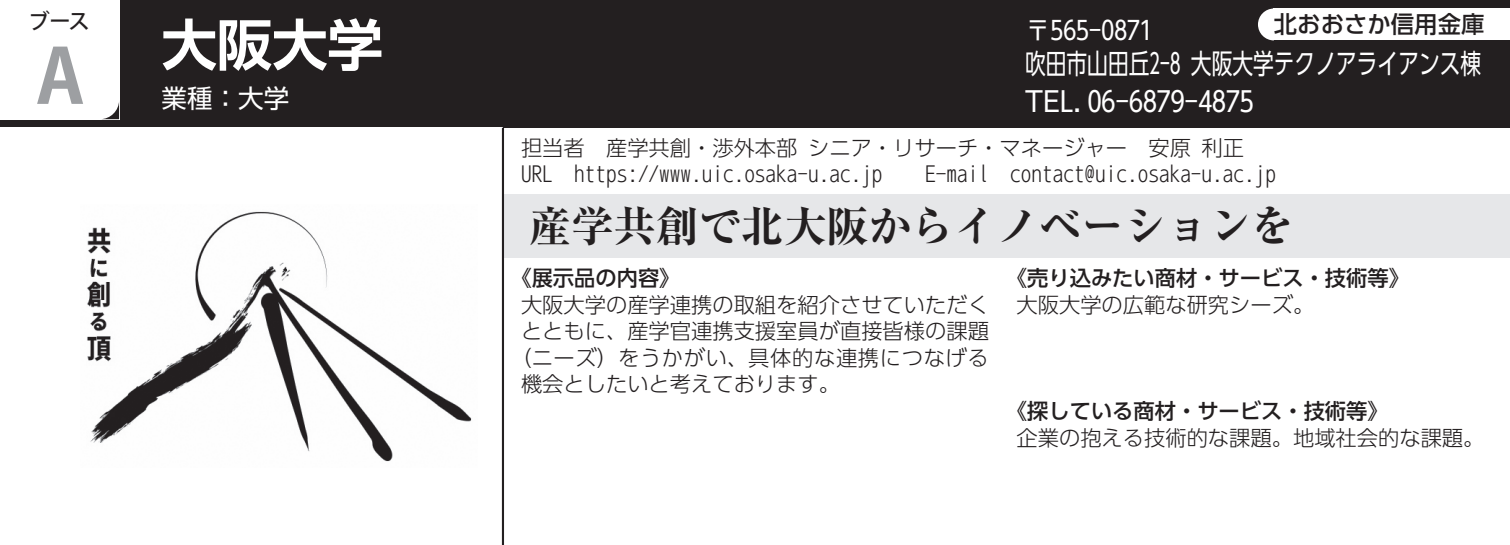
<style>
.page{position:relative;width:1510px;height:545px;background:#fff}
.page>*{position:absolute;margin:0;border:0;box-sizing:border-box;transform-origin:0 0}
.t1{font:700 74.4px "Koz Go Pro";color:#9d9fa2}
.t2{font:700 55.2px "UD Shin Go Pr 6 De";color:#fff}
.t3{font:700 expanded 42.6px "Ryumin Pr 6";color:#231f20}
.t4{font:27.6px/37.2px "UD Shin Go Pr 6";color:#fff;scale:.75 1}
.t5{font:25.5px "UD Shin Go Pr 6";color:#fff}
.t6{font:500 23.4px "UD Shin Go Pr 6";color:#231f20}
.t7{font:300 21.3px/26.7px "UD Shin Go Pr 6";color:#231f20}
.t8{font:500 21.3px "UD Shin Go Pr 6";color:#231f20}
.t9{font:300 21.3px "UD Shin Go Pr 6";letter-spacing:.03em;color:#231f20}
.t10{font:500 21.3px "Koz Go Pro";color:#231f20}
</style>
<div class="page">
<div style="left:0;top:0;width:1509px;height:128px;background:#231f20"></div>
<div style="left:0;top:0;width:119px;height:119px;background:#fff"></div>
<svg style="left:103px;top:102px;width:16px;height:17px"></svg>
<div style="left:503px;top:194px;width:1006px;height:64px;background:#e6e7e9"></div>
<img style="left:87px;top:211px;width:385px;height:251px">
<hr style="left:502px;top:128px;width:2px;height:416px;background:#231f20">
<div style="left:1273px;top:9px;width:236px;height:31px;background:#fff"></div>
<svg style="left:1258px;top:9px;width:15px;height:31px"></svg>
<p class="t10" style="left:29px;top:8px;width:63px">ブース</p>
<p class="t6" style="left:1273px;top:5px;width:212px">北おおさか信用金庫</p>
<h2 class="t2" style="left:162px;top:0;width:223px">大阪大学</h2>
<p class="t5" style="left:162px;top:77px;width:129px">業種：大学</p>
<p class="t5" style="left:1025px;top:9px;width:129px">〒５６５-０８７１</p>
<p class="t4" style="left:1025px;top:44px;width:610px">吹田市山田丘２-８ 大阪大学テクノアライアンス棟<br>ＴＥＬ. ０６-６８７₉-４８７５</p>
<p class="t7" style="left:521px;top:133px;width:724px">担当者　産学共創・渉外本部 シニア・リサーチ・マネージャー　安原 利正<br>ＵＲＬ ｈｔｔｐｓ：／／ｗｗｗ．ｕｉｃ．ｏｓａｋａ︲ｕ．ａｃ．ｊｐ</p>
<h1 class="t1" style="left:36px;top:29px;width:51px">A</h1>
<p class="t7" style="left:925px;top:160px;width:352px">Ｅ－ｍａｉｌ ｃｏｎｔａｃｔ＠ｕｉｃ．ｏｓａｋａ︲ｕ．ａｃ．ｊｐ</p>
<h3 class="t3" style="left:528px;top:192px;width:767px">産学共創で北大阪からイノベーションを</h3>
<p class="t8" style="left:510px;top:260px;width:172px">《展示品の内容》</p>
<p class="t7" style="left:521px;top:290px;width:469px">大阪大学の産学連携の取組を紹介させていただく</p>
<p class="t7" style="left:521px;top:316px;width:469px">とともに、産学官連携支援室員が直接皆様の課題</p>
<p class="t9" style="left:510px;top:340px;width:480px">（ニーズ）をうかがい、具体的な連携につなげる</p>
<p class="t7" style="left:521px;top:370px;width:320px">機会としたいと考えております。</p>
<p class="t8" style="left:1006px;top:260px;width:405px">《売り込みたい商材・サービス・技術等》</p>
<p class="t7" style="left:1016px;top:290px;width:299px">大阪大学の広範な研究シーズ。</p>
<p class="t8" style="left:1006px;top:393px;width:384px">《探している商材・サービス・技術等》</p>
<p class="t7" style="left:1016px;top:423px;width:469px">企業の抱える技術的な課題。地域社会的な課題。</p>
</div>
